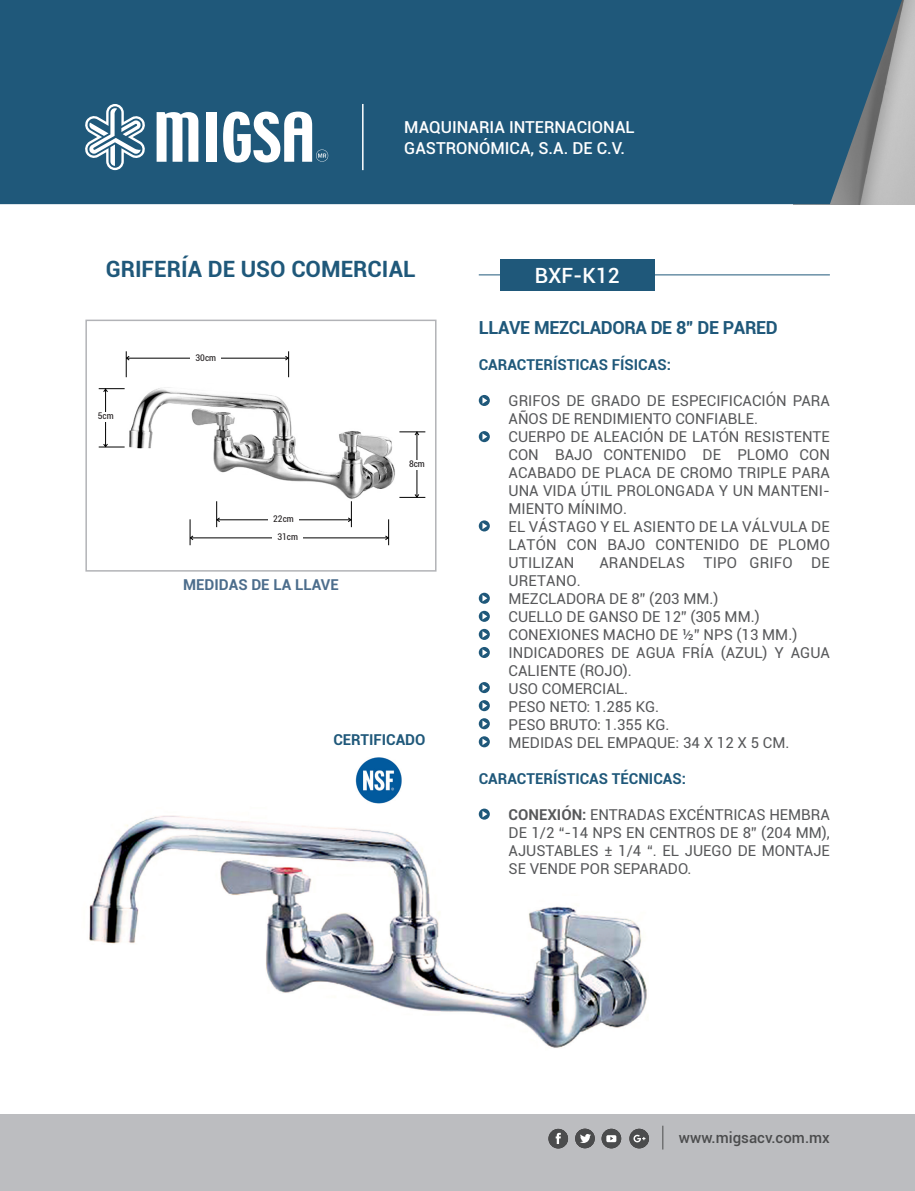
<style>
.page{position:relative;width:915px;height:1191px;background:#fff}
.page>*{position:absolute;margin:0;border:0;box-sizing:border-box;transform-origin:0 0}
.t1{font:700 22.5px "Roboto";color:#1f587a}
.t2{font:500 21px "Roboto";color:#fff}
.t3{font:700 18px "Roboto";letter-spacing:-.02em;color:#1f587a}
.t4{font:500 16.5px/21px "Roboto";color:#fff}
.t5{font:15px/18px "Roboto";color:#57585a;text-align:justify}
.t6{font:700 15px "Roboto";color:#1f587a}
.t7{font:500 15px "Roboto";color:#4b4c4d}
.t8{font:700 15px "Roboto";color:#4c6d8c}
.t9{font:condensed 9.15px "Roboto";color:#231f20}
.s1{font-weight:700}
</style>
<div class="page">
<hr style="left:478px;top:274px;width:351px;height:1px;background:#1f587a">
<div style="left:500px;top:259px;width:154px;height:32px;background:#1f587a"></div>
<div style="left:0;top:0;width:906px;height:204px;background:#1f587a"></div>
<div style="left:0;top:1114px;width:914px;height:77px;background:#bcbdc0"></div>
<svg style="left:84px;top:104px;width:62px;height:66px"></svg>
<svg style="left:156px;top:112px;width:42px;height:50px"></svg>
<div style="left:206px;top:112px;width:10px;height:50px;background:#fff"></div>
<svg style="left:223px;top:112px;width:105px;height:50px"></svg>
<hr style="left:362px;top:104px;width:1px;height:66px;background:#fff">
<div style="left:548px;top:1128px;width:20px;height:20px;background:#4b4c4d;border-radius:50%"></div>
<svg style="left:555px;top:1132px;width:5px;height:12px"></svg>
<div style="left:575px;top:1128px;width:19px;height:20px;background:#4b4c4d;border-radius:50%"></div>
<svg style="left:580px;top:1134px;width:10px;height:9px"></svg>
<div style="left:601px;top:1128px;width:20px;height:20px;background:#4b4c4d;border-radius:50%"></div>
<svg style="left:606px;top:1135px;width:10px;height:7px"></svg>
<div style="left:629px;top:1128px;width:19px;height:20px;background:#4b4c4d;border-radius:50%"></div>
<svg style="left:633px;top:1134px;width:12px;height:8px"></svg>
<svg style="left:662px;top:1125px;width:1px;height:24px"></svg>
<img style="left:89px;top:809px;width:558px;height:239px">
<img style="left:355px;top:757px;width:47px;height:47px">
<img style="left:129px;top:387px;width:266px;height:112px">
<svg style="left:478px;top:520px;width:11px;height:11px"></svg>
<svg style="left:482px;top:523px;width:5px;height:6px"></svg>
<svg style="left:478px;top:593px;width:11px;height:11px"></svg>
<svg style="left:482px;top:595px;width:5px;height:6px"></svg>
<svg style="left:478px;top:431px;width:11px;height:11px"></svg>
<svg style="left:482px;top:433px;width:5px;height:7px"></svg>
<svg style="left:478px;top:611px;width:11px;height:11px"></svg>
<svg style="left:482px;top:613px;width:5px;height:6px"></svg>
<svg style="left:478px;top:629px;width:11px;height:11px"></svg>
<svg style="left:482px;top:631px;width:5px;height:6px"></svg>
<svg style="left:478px;top:395px;width:11px;height:11px"></svg>
<svg style="left:482px;top:397px;width:5px;height:7px"></svg>
<svg style="left:478px;top:647px;width:11px;height:11px"></svg>
<svg style="left:482px;top:649px;width:5px;height:6px"></svg>
<svg style="left:478px;top:682px;width:11px;height:11px"></svg>
<svg style="left:482px;top:684px;width:5px;height:7px"></svg>
<svg style="left:478px;top:808px;width:11px;height:11px"></svg>
<svg style="left:482px;top:811px;width:5px;height:6px"></svg>
<div style="left:85px;top:319px;width:351px;height:252px;border:2px solid #b2b3b7"></div>
<hr style="left:126px;top:358px;width:163px;height:1px;background:#000">
<svg style="left:125px;top:351px;width:5px;height:26px"></svg>
<div style="left:190px;top:354px;width:31px;height:9px;background:#fff"></div>
<svg style="left:284px;top:351px;width:5px;height:26px"></svg>
<svg style="left:99px;top:422px;width:26px;height:26px"></svg>
<hr style="left:105px;top:388px;width:1px;height:30px;background:#000">
<div style="left:90px;top:412px;width:31px;height:10px;background:#fff"></div>
<svg style="left:99px;top:388px;width:26px;height:5px"></svg>
<hr style="left:416px;top:431px;width:1px;height:66px;background:#000">
<svg style="left:399px;top:493px;width:26px;height:5px"></svg>
<div style="left:404px;top:460px;width:25px;height:9px;background:#fff"></div>
<svg style="left:399px;top:431px;width:26px;height:5px"></svg>
<hr style="left:216px;top:519px;width:135px;height:1px;background:#000">
<svg style="left:216px;top:501px;width:4px;height:26px"></svg>
<div style="left:268px;top:515px;width:31px;height:10px;background:#fff"></div>
<svg style="left:347px;top:501px;width:5px;height:26px"></svg>
<hr style="left:190px;top:537px;width:199px;height:1px;background:#000">
<svg style="left:189px;top:519px;width:5px;height:26px"></svg>
<div style="left:272px;top:533px;width:31px;height:10px;background:#fff"></div>
<svg style="left:384px;top:519px;width:5px;height:26px"></svg>
<svg style="left:478px;top:700px;width:11px;height:11px"></svg>
<svg style="left:482px;top:702px;width:5px;height:7px"></svg>
<svg style="left:478px;top:718px;width:11px;height:11px"></svg>
<svg style="left:482px;top:720px;width:5px;height:7px"></svg>
<svg style="left:478px;top:736px;width:11px;height:11px"></svg>
<svg style="left:482px;top:738px;width:5px;height:7px"></svg>
<p class="t4" style="left:404px;top:116px;width:232px">MAQUINARIA INTERNACIONAL<br>GASTRONÓMICA, S.A. DE C.V.</p>
<h1 class="t1" style="left:106px;top:253px;width:311px">GRIFERÍA DE USO COMERCIAL</h1>
<p class="t9" style="left:98px;top:409px;width:17px">5cm</p>
<p class="t9" style="left:195px;top:351px;width:22px">30cm</p>
<p class="t9" style="left:273px;top:512px;width:22px">22cm</p>
<p class="t9" style="left:277px;top:530px;width:22px">31cm</p>
<p class="t8" style="left:183px;top:574px;width:157px">MEDIDAS DE LA LLAVE</p>
<p class="t9" style="left:409px;top:457px;width:17px">8cm</p>
<p class="t6" style="left:333px;top:729px;width:94px">CERTIFICADO</p>
<p class="t2" style="left:534px;top:260px;width:86px">BXF-K12</p>
<p class="t3" style="left:478px;top:314px;width:300px">LLAVE MEZCLADORA DE 8” DE PARED</p>
<p class="t6" style="left:478px;top:354px;width:193px">CARACTERÍSTICAS FÍSICAS:</p>
<p class="t5" style="left:508px;top:391px;width:323px">GRIFOS DE GRADO DE ESPECIFICACIÓN PARA<br>AÑOS DE RENDIMIENTO CONFIABLE.</p>
<p class="t5" style="left:508px;top:427px;width:323px">CUERPO DE ALEACIÓN DE LATÓN RESISTENTE CON BAJO CONTENIDO DE PLOMO CON ACABADO DE PLACA DE CROMO TRIPLE PARA UNA VIDA ÚTIL PROLONGADA Y UN MANTENI-MIENTO MÍNIMO.</p>
<p class="t5" style="left:508px;top:517px;width:323px">EL VÁSTAGO Y EL ASIENTO DE LA VÁLVULA DE LATÓN CON BAJO CONTENIDO DE PLOMO UTILIZAN</p>
<p class="t5" style="left:599px;top:553px;width:232px">ARANDELAS TIPO GRIFO DE</p>
<p class="t5" style="left:508px;top:571px;width:74px">URETANO.</p>
<p class="t5" style="left:508px;top:589px;width:211px">MEZCLADORA DE 8” (203 MM.)</p>
<p class="t5" style="left:508px;top:607px;width:252px">CUELLO DE GANSO DE 12” (305 MM.)</p>
<p class="t5" style="left:508px;top:625px;width:290px">CONEXIONES MACHO DE ½” NPS (13 MM.)</p>
<p class="t5" style="left:508px;top:643px;width:323px">INDICADORES DE AGUA FRÍA (AZUL) Y AGUA<br>CALIENTE (ROJO).</p>
<p class="t5" style="left:508px;top:679px;width:121px">USO COMERCIAL.</p>
<p class="t5" style="left:508px;top:697px;width:152px">PESO NETO: 1.285 KG.</p>
<p class="t5" style="left:508px;top:715px;width:162px">PESO BRUTO: 1.355 KG.</p>
<p class="t5" style="left:508px;top:733px;width:282px">MEDIDAS DEL EMPAQUE: 34 X 12 X 5 CM.</p>
<p class="t6" style="left:478px;top:768px;width:209px">CARACTERÍSTICAS TÉCNICAS:</p>
<p class="t5" style="left:508px;top:805px;width:323px"><span class="s1">CONEXIÓN:</span> ENTRADAS EXCÉNTRICAS HEMBRA DE 1/2 “-14 NPS EN CENTROS DE 8” (204 MM), AJUSTABLES ± 1/4 “. EL JUEGO DE MONTAJE SE VENDE POR SEPARADO.</p>
<p class="t7" style="left:678px;top:1127px;width:152px">www.migsacv.com.mx</p>
</div>
